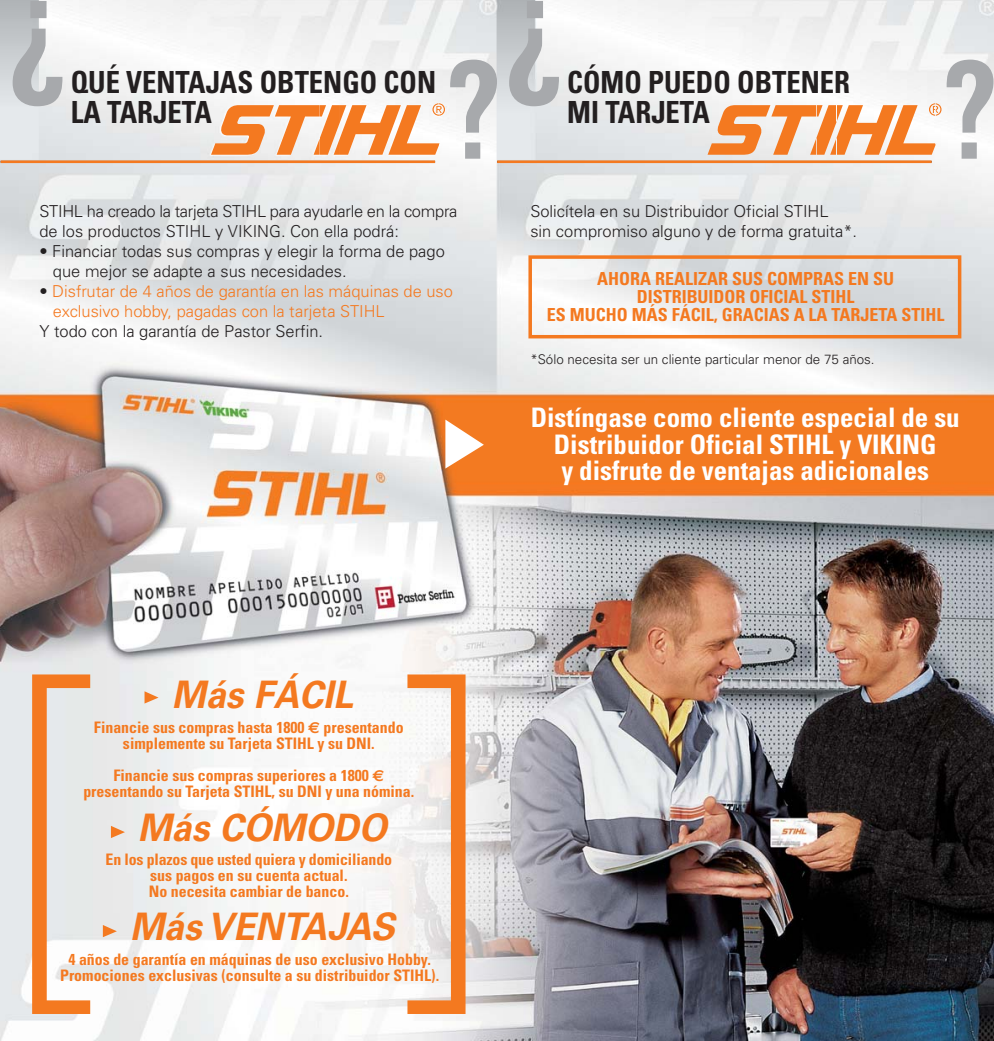
<style>
.page{position:relative;width:994px;height:1041px;background:#fff}
.page>*{position:absolute;margin:0;border:0;box-sizing:border-box;transform-origin:0 0}
.t1{font:italic 700 37.98px "Univers";color:#f47920;scale:.95 1}
.t2{font:700 condensed 30.45px/30.4px "Univers";color:#231f20;scale:.94 1}
.t3{font:700 condensed 26.95px/26.9px "Univers";color:#fff;text-align:center}
.t4{font:700 condensed 18.03px/18px "Univers";color:#f47920;text-align:center}
.t5{font:300 16.45px/19.9px "Univers";color:#231f20}
.t6{font:300 16.45px/19.9px "Univers";color:#f47920}
.t7{font:700 condensed 15.92px/15.9px "Univers";color:#f47920;text-align:center}
.t8{font:300 13.3px "Univers";color:#231f20}
.s1{color:#231f20}
.s2{font-family:"Euro Sans";font-stretch:normal}
</style>
<div class="page">
<img style="left:0;top:0;width:993px;height:1041px">
<svg style="left:13px;top:1px;width:50px;height:105px"></svg>
<svg style="left:509px;top:1px;width:50px;height:105px"></svg>
<hr style="left:1px;top:160px;width:434px;height:3px;background:#f47920">
<svg style="left:211px;top:60px;width:286px;height:99px"></svg>
<div style="left:528px;top:255px;width:433px;height:83px;border:4px solid #f47920"></div>
<svg style="left:445px;top:420px;width:39px;height:49px"></svg>
<hr style="left:497px;top:160px;width:434px;height:3px;background:#f47920">
<svg style="left:707px;top:60px;width:286px;height:99px"></svg>
<svg style="left:144px;top:691px;width:14px;height:13px"></svg>
<svg style="left:111px;top:826px;width:14px;height:12px"></svg>
<svg style="left:103px;top:925px;width:14px;height:12px"></svg>
<svg style="left:32px;top:674px;width:58px;height:340px;background:#ecc7ab"></svg>
<svg style="left:407px;top:674px;width:58px;height:340px"></svg>
<h2 class="t2" style="left:71px;top:70px;width:390px">QUÉ VENTAJAS OBTENGO CON<br>LA TARJETA</h2>
<h2 class="t2" style="left:567px;top:70px;width:302px">CÓMO PUEDO OBTENER<br>MI TARJETA</h2>
<p class="t5" style="left:39px;top:203px;width:419px">STIHL ha creado la tarjeta STIHL para ayudarle en la compra de los productos STIHL y VIKING. Con ella podrá:</p>
<p class="t5" style="left:53px;top:243px;width:393px;text-indent:-14px">• Financiar todas sus compras y elegir la forma de pago que mejor se adapte a sus necesidades.</p>
<p class="t6" style="left:53px;top:283px;width:401px;text-indent:-14px"><span class="s1">•</span> Disfrutar de 4 años de garantía en las máquinas de uso exclusivo hobby, pagadas con la tarjeta STIHL</p>
<p class="t5" style="left:39px;top:323px;width:285px">Y todo con la garantía de Pastor Serfin.</p>
<p class="t5" style="left:530px;top:203px;width:328px">Solicítela en su Distribuidor Oficial STIHL<br>sin compromiso alguno y de forma gratuita*.</p>
<p class="t4" style="left:547px;top:272px;width:399px">AHORA REALIZAR SUS COMPRAS EN SU<br>DISTRIBUIDOR OFICIAL STIHL<br>ES MUCHO MÁS FÁCIL, GRACIAS A LA TARJETA STIHL</p>
<p class="t8" style="left:530px;top:354px;width:346px">*Sólo necesita ser un cliente particular menor de 75 años.</p>
<h3 class="t3" style="left:530px;top:406px;width:430px">Distíngase como cliente especial de su<br>Distribuidor Oficial STIHL y VIKING<br>y disfrute de ventajas adicionales</h3>
<h1 class="t1" style="left:172px;top:681px;width:200px">Más FÁCIL</h1>
<p class="t7" style="left:94px;top:721px;width:311px">Financie sus compras hasta 1800 <span class="s2">€</span> presentando simplemente su Tarjeta STIHL y su DNI.</p>
<p class="t7" style="left:83px;top:769px;width:332px">Financie sus compras superiores a 1800 <span class="s2">€ </span>presentando su Tarjeta STIHL, su DNI y una nómina.</p>
<h1 class="t1" style="left:138px;top:813px;width:271px">Más CÓMODO</h1>
<p class="t7" style="left:106px;top:853px;width:288px">En los plazos que usted quiera y domiciliando sus pagos en su cuenta actual.<br>No necesita cambiar de banco.</p>
<h1 class="t1" style="left:130px;top:913px;width:287px">Más VENTAJAS</h1>
<p class="t7" style="left:60px;top:953px;width:380px">4 años de garantía en máquinas de uso exclusivo Hobby.<br>Promociones exclusivas (consulte a su distribuidor STIHL).</p>
</div>
